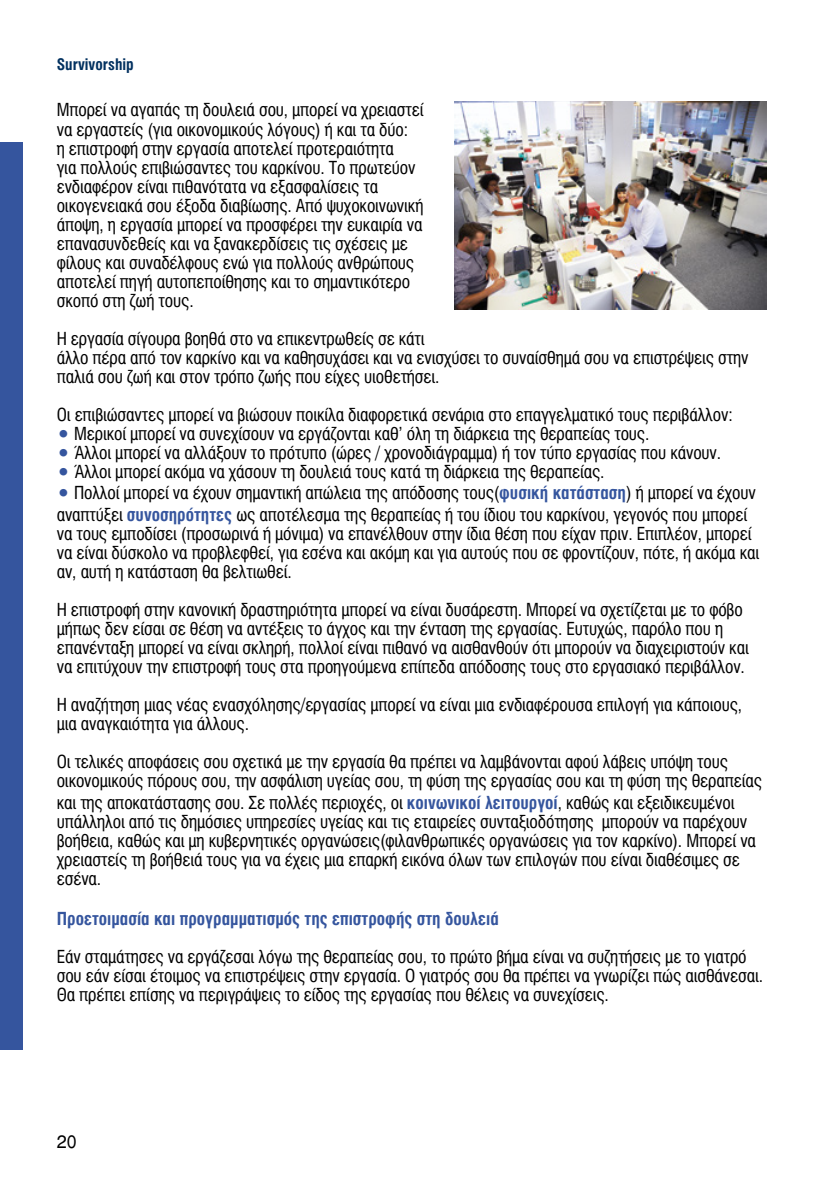
<style>
.page{position:relative;width:823px;height:1191px;background:#fff}
.page>*{position:absolute;margin:0;border:0;box-sizing:border-box;transform-origin:0 0}
.t1{font:18px/19px "UB Helvetica Cond";letter-spacing:-.01em;color:#000}
.t2{font:18px "UB Helvetica Cond Bold";color:#35559e}
.t3{font:18px "UB Helvetica";color:#000}
.t4{font:16px "UB Helvetica Cond Bold";color:#00305f}
.s1{color:#35559e}
.s2{font-family:"UB Helvetica Cond Bold";color:#35559e}
</style>
<div class="page">
<div style="left:0;top:142px;width:23px;height:907px;background:#35559e"></div>
<img style="left:454px;top:102px;width:311px;height:207px">
<p class="t4" style="left:57px;top:55px;width:79px">Survivorship</p>
<p class="t1" style="left:57px;top:101px;width:368px">Μπορεί να αγαπάς τη δουλειά σου, μπορεί να χρειαστεί να εργαστείς (για οικονομικούς λόγους) ή και τα δύο:<br>η επιστροφή στην εργασία αποτελεί προτεραιότητα<br>για πολλούς επιβιώσαντες του καρκίνου. Το πρωτεύον ενδιαφέρον είναι πιθανότατα να εξασφαλίσεις τα οικογενειακά σου έξοδα διαβίωσης. Από ψυχοκοινωνική άποψη, η εργασία μπορεί να προσφέρει την ευκαιρία να επανασυνδεθείς και να ξανακερδίσεις τις σχέσεις με φίλους και συναδέλφους ενώ για πολλούς ανθρώπους αποτελεί πηγή αυτοπεποίθησης και το σημαντικότερο σκοπό στη ζωή τους.</p>
<p class="t1" style="left:57px;top:329px;width:692px">Η εργασία σίγουρα βοηθά στο να επικεντρωθείς σε κάτι<br>άλλο πέρα από τον καρκίνο και να καθησυχάσει και να ενισχύσει το συναίσθημά σου να επιστρέψεις στην παλιά σου ζωή και στον τρόπο ζωής που είχες υιοθετήσει.</p>
<p class="t1" style="left:57px;top:405px;width:677px">Οι επιβιώσαντες μπορεί να βιώσουν ποικίλα διαφορετικά σενάρια στο επαγγελματικό τους περιβάλλον:</p>
<p class="t1" style="left:57px;top:424px;width:594px"><span class="s1">•</span> Μερικοί μπορεί να συνεχίσουν να εργάζονται καθ’ όλη τη διάρκεια της θεραπείας τους.</p>
<p class="t1" style="left:57px;top:443px;width:665px"><span class="s1">•</span> Άλλοι μπορεί να αλλάξουν το πρότυπο (ώρες / χρονοδιάγραμμα) ή τον τύπο εργασίας που κάνουν.</p>
<p class="t1" style="left:57px;top:462px;width:549px"><span class="s1">•</span> Άλλοι μπορεί ακόμα να χάσουν τη δουλειά τους κατά τη διάρκεια της θεραπείας.</p>
<p class="t1" style="left:57px;top:482px;width:700px;line-height:21.6px"><span class="s1">•</span> Πολλοί μπορεί να έχουν σημαντική απώλεια της απόδοσης τους(<span class="s2">φυσική κατάσταση</span>) ή μπορεί να έχουν αναπτύξει <span class="s2">συνοσηρότητες</span> ως αποτέλεσμα της θεραπείας ή του ίδιου του καρκίνου, γεγονός που μπορεί</p>
<p class="t1" style="left:57px;top:524px;width:703px">να τους εμποδίσει (προσωρινά ή μόνιμα) να επανέλθουν στην ίδια θέση που είχαν πριν. Επιπλέον, μπορεί να είναι δύσκολο να προβλεφθεί, για εσένα και ακόμη και για αυτούς που σε φροντίζουν, πότε, ή ακόμα και αν, αυτή η κατάσταση θα βελτιωθεί.</p>
<p class="t1" style="left:57px;top:600px;width:693px">Η επιστροφή στην κανονική δραστηριότητα μπορεί να είναι δυσάρεστη. Μπορεί να σχετίζεται με το φόβο μήπως δεν είσαι σε θέση να αντέξεις το άγχος και την ένταση της εργασίας. Ευτυχώς, παρόλο που η επανένταξη μπορεί να είναι σκληρή, πολλοί είναι πιθανό να αισθανθούν ότι μπορούν να διαχειριστούν και να επιτύχουν την επιστροφή τους στα προηγούμενα επίπεδα απόδοσης τους στο εργασιακό περιβάλλον.</p>
<p class="t1" style="left:57px;top:695px;width:686px">Η αναζήτηση μιας νέας ενασχόλησης/εργασίας μπορεί να είναι μια ενδιαφέρουσα επιλογή για κάποιους, μια αναγκαιότητα για άλλους.</p>
<p class="t1" style="left:57px;top:752px;width:706px">Οι τελικές αποφάσεις σου σχετικά με την εργασία θα πρέπει να λαμβάνονται αφού λάβεις υπόψη τους οικονομικούς πόρους σου, την ασφάλιση υγείας σου, τη φύση της εργασίας σου και τη φύση της θεραπείας</p>
<p class="t1" style="left:57px;top:793px;width:700px">και της αποκατάστασης σου. Σε πολλές περιοχές, οι <span class="s2">κοινωνικοί λειτουργοί</span>, καθώς και εξειδικευμένοι υπάλληλοι από τις δημόσιες υπηρεσίες υγείας και τις εταιρείες συνταξιοδότησης μπορούν να παρέχουν βοήθεια, καθώς και μη κυβερνητικές οργανώσεις(φιλανθρωπικές οργανώσεις για τον καρκίνο). Μπορεί να χρειαστείς τη βοήθειά τους για να έχεις μια επαρκή εικόνα όλων των επιλογών που είναι διαθέσιμες σε εσένα.</p>
<p class="t2" style="left:57px;top:908px;width:443px">Προετοιμασία και προγραμματισμός της επιστροφής στη δουλειά</p>
<p class="t1" style="left:57px;top:947px;width:707px">Εάν σταμάτησες να εργάζεσαι λόγω της θεραπείας σου, το πρώτο βήμα είναι να συζητήσεις με το γιατρό σου εάν είσαι έτοιμος να επιστρέψεις στην εργασία. Ο γιατρός σου θα πρέπει να γνωρίζει πώς αισθάνεσαι.<br>Θα πρέπει επίσης να περιγράψεις το είδος της εργασίας που θέλεις να συνεχίσεις.</p>
<p class="t3" style="left:57px;top:1131px;width:22px">20</p>
</div>
